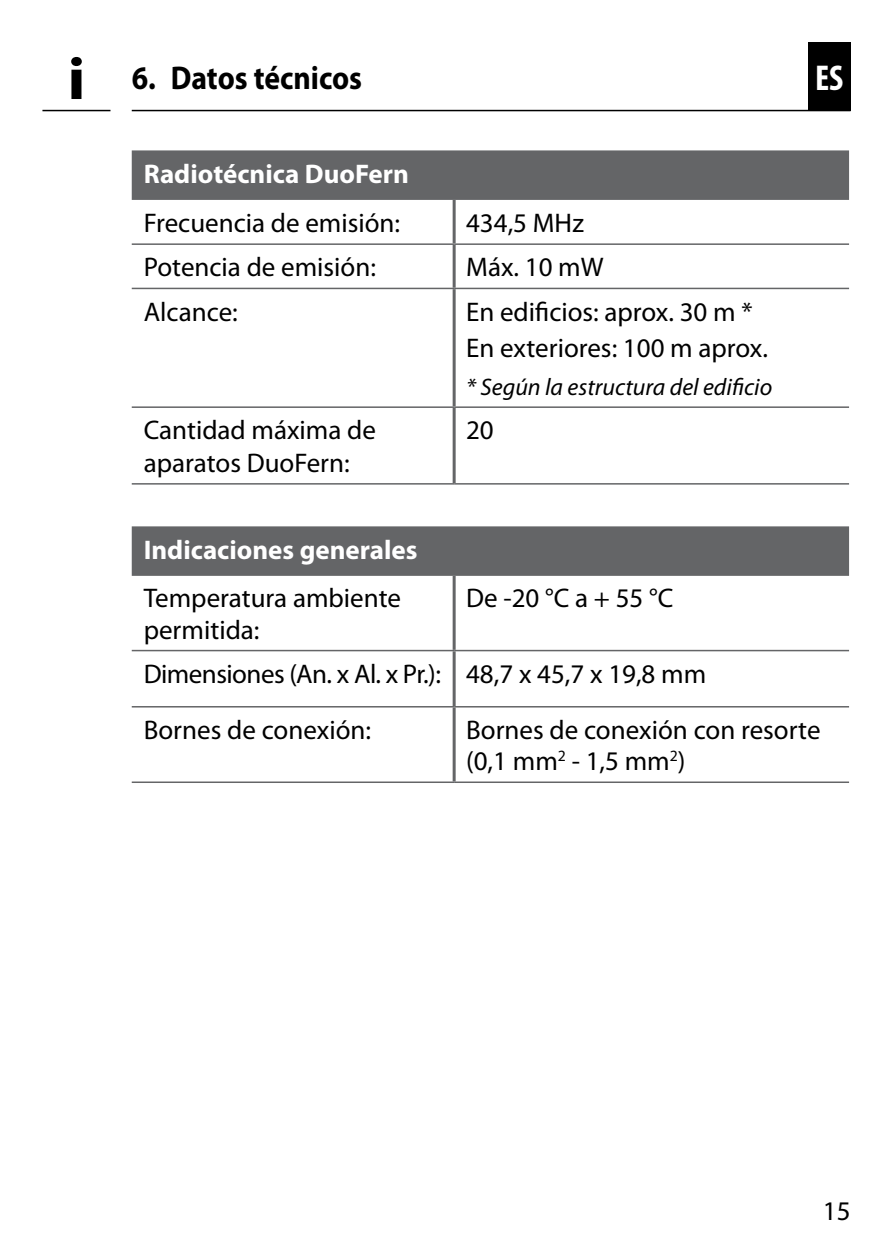
<style>
.page{position:relative;width:893px;height:1259px;background:#fff}
.page>*{position:absolute;margin:0;border:0;box-sizing:border-box;transform-origin:0 0}
.t1{font:700 60px "Myriad Pro";color:#000;scale:1.1 1}
.t2{font:700 condensed 36px "Myriad Pro";color:#fff}
.t3{font:700 33px "Myriad Pro";color:#000;scale:.9 1}
.t4{font:27px/31.2px "Myriad Pro";color:#000}
.t5{font:700 27px "Myriad Pro";color:#fff}
.t6{font:italic 24px "Myriad Pro";color:#000}
</style>
<div class="page">
<div style="left:808px;top:42px;width:42px;height:69px;background:#000"></div>
<hr style="left:132px;top:110px;width:719px;height:1px;background:#000">
<hr style="left:42px;top:110px;width:68px;height:1px;background:#000">
<div style="left:132px;top:150px;width:717px;height:50px;background:#646567"></div>
<hr style="left:453px;top:200px;width:3px;height:43px;background:#646567">
<hr style="left:454px;top:406px;width:395px;height:2px;background:#646567">
<hr style="left:454px;top:483px;width:395px;height:1px;background:#646567">
<hr style="left:453px;top:289px;width:3px;height:117px;background:#646567">
<hr style="left:453px;top:408px;width:3px;height:75px;background:#646567">
<hr style="left:132px;top:406px;width:322px;height:2px;background:#646567">
<hr style="left:132px;top:483px;width:322px;height:1px;background:#646567">
<hr style="left:132px;top:288px;width:322px;height:1px;background:#646567">
<hr style="left:454px;top:288px;width:395px;height:1px;background:#646567">
<hr style="left:132px;top:243px;width:322px;height:2px;background:#646567">
<hr style="left:454px;top:243px;width:395px;height:2px;background:#646567">
<hr style="left:453px;top:245px;width:3px;height:43px;background:#646567">
<div style="left:132px;top:526px;width:717px;height:50px;background:#646567"></div>
<hr style="left:454px;top:650px;width:395px;height:1px;background:#646567">
<hr style="left:454px;top:706px;width:395px;height:1px;background:#646567">
<hr style="left:454px;top:781px;width:395px;height:2px;background:#646567">
<hr style="left:453px;top:576px;width:3px;height:74px;background:#646567">
<hr style="left:453px;top:651px;width:3px;height:55px;background:#646567">
<hr style="left:453px;top:707px;width:3px;height:74px;background:#646567">
<hr style="left:132px;top:650px;width:322px;height:1px;background:#646567">
<hr style="left:132px;top:706px;width:322px;height:1px;background:#646567">
<hr style="left:132px;top:781px;width:322px;height:2px;background:#646567">
<h1 class="t1" style="left:67px;top:45px;width:18px">i</h1>
<p class="t3" style="left:132px;top:59px;width:258px">6. Datos técnicos</p>
<h2 class="t2" style="left:815px;top:58px;width:30px">ES</h2>
<p class="t5" style="left:144px;top:158px;width:267px">Radiotécnica DuoFern</p>
<p class="t4" style="left:144px;top:208px;width:258px">Frecuencia de emisión:</p>
<p class="t4" style="left:466px;top:208px;width:119px">434,5 MHz</p>
<p class="t4" style="left:144px;top:252px;width:234px">Potencia de emisión:</p>
<p class="t4" style="left:466px;top:252px;width:139px">Máx. 10 mW</p>
<p class="t4" style="left:144px;top:296px;width:96px">Alcance:</p>
<p class="t4" style="left:466px;top:294px;width:303px;line-height:36.3px">En edificios: aprox. 30 m *<br>En exteriores: 100 m aprox.</p>
<p class="t6" style="left:466px;top:374px;width:308px">* Según la estructura del edificio</p>
<p class="t4" style="left:144px;top:415px;width:234px;line-height:32.4px">Cantidad máxima de aparatos DuoFern:</p>
<p class="t4" style="left:466px;top:415px;width:29px">20</p>
<p class="t5" style="left:144px;top:534px;width:275px">Indicaciones generales</p>
<p class="t4" style="left:144px;top:583px;width:259px">Temperatura ambiente permitida:</p>
<p class="t4" style="left:466px;top:583px;width:209px">De -20 °C a + 55 °C</p>
<p class="t4" style="left:144px;top:646px;width:564px;line-height:56.1px">Dimensiones (An. x Al. x Pr.): 48,7 x 45,7 x 19,8 mm<br>Bornes de conexión:</p>
<p class="t4" style="left:466px;top:715px;width:356px">Bornes de conexión con resorte (0,1 mm<sup>2</sup> - 1,5 mm<sup>2</sup>)</p>
<p class="t4" style="left:823px;top:1195px;width:29px">15</p>
</div>
